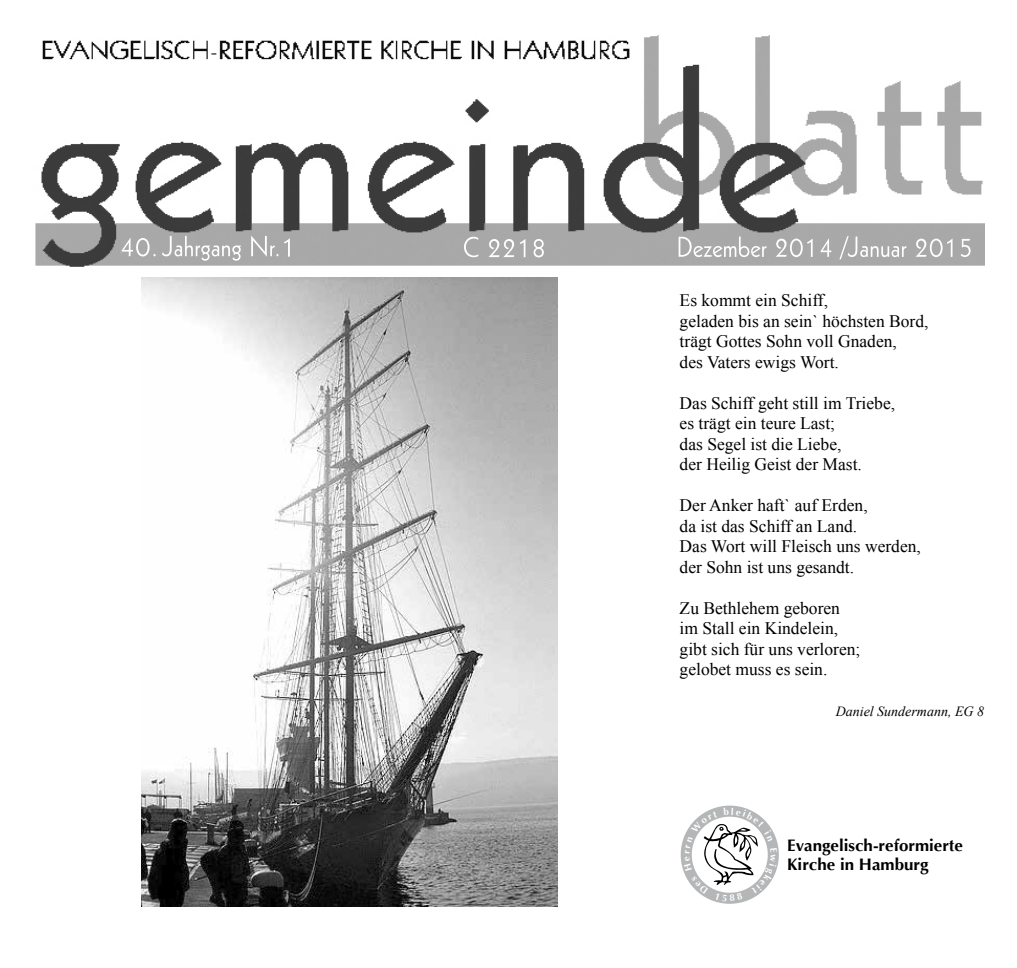
<style>
.page{position:relative;width:1017px;height:968px;background:#fff}
.page>*{position:absolute;margin:0;border:0;box-sizing:border-box;transform-origin:0 0}
.t1{font:17.5px/20.5px "Times New Roman";color:#000}
.t2{font:700 16.62px/18.6px "Optima";color:#000}
.t3{font:italic 14px "Times New Roman";color:#000}
</style>
<div class="page">
<div style="left:680px;top:805px;width:99px;height:99px;border:11px solid #b4b6b8;border-radius:50%"></div>
<img style="left:35px;top:35px;width:949px;height:232px">
<svg style="left:679px;top:235px;width:293px;height:24px"></svg>
<svg style="left:464px;top:237px;width:87px;height:20px"></svg>
<svg style="left:117px;top:234px;width:181px;height:27px"></svg>
<img style="left:141px;top:278px;width:416px;height:628px">
<svg style="left:684px;top:807px;width:93px;height:94px"></svg>
<p class="t1" style="left:680px;top:290px;width:250px">Es kommt ein Schiff,<br>geladen bis an sein` höchsten Bord, trägt Gottes Sohn voll Gnaden,<br>des Vaters ewigs Wort.</p>
<p class="t1" style="left:680px;top:392px;width:217px">Das Schiff geht still im Triebe, es trägt ein teure Last;<br>das Segel ist die Liebe,<br>der Heilig Geist der Mast.</p>
<p class="t1" style="left:680px;top:494px;width:243px">Der Anker haft` auf Erden,<br>da ist das Schiff an Land.<br>Das Wort will Fleisch uns werden, der Sohn ist uns gesandt.</p>
<p class="t1" style="left:680px;top:597px;width:182px">Zu Bethlehem geboren im Stall ein Kindelein, gibt sich für uns verloren; gelobet muss es sein.</p>
<p class="t3" style="left:836px;top:701px;width:150px">Daniel Sundermann, EG 8</p>
<p class="t2" style="left:787px;top:836px;width:177px">Evangelisch-reformierte<br>Kirche in Hamburg</p>
</div>
